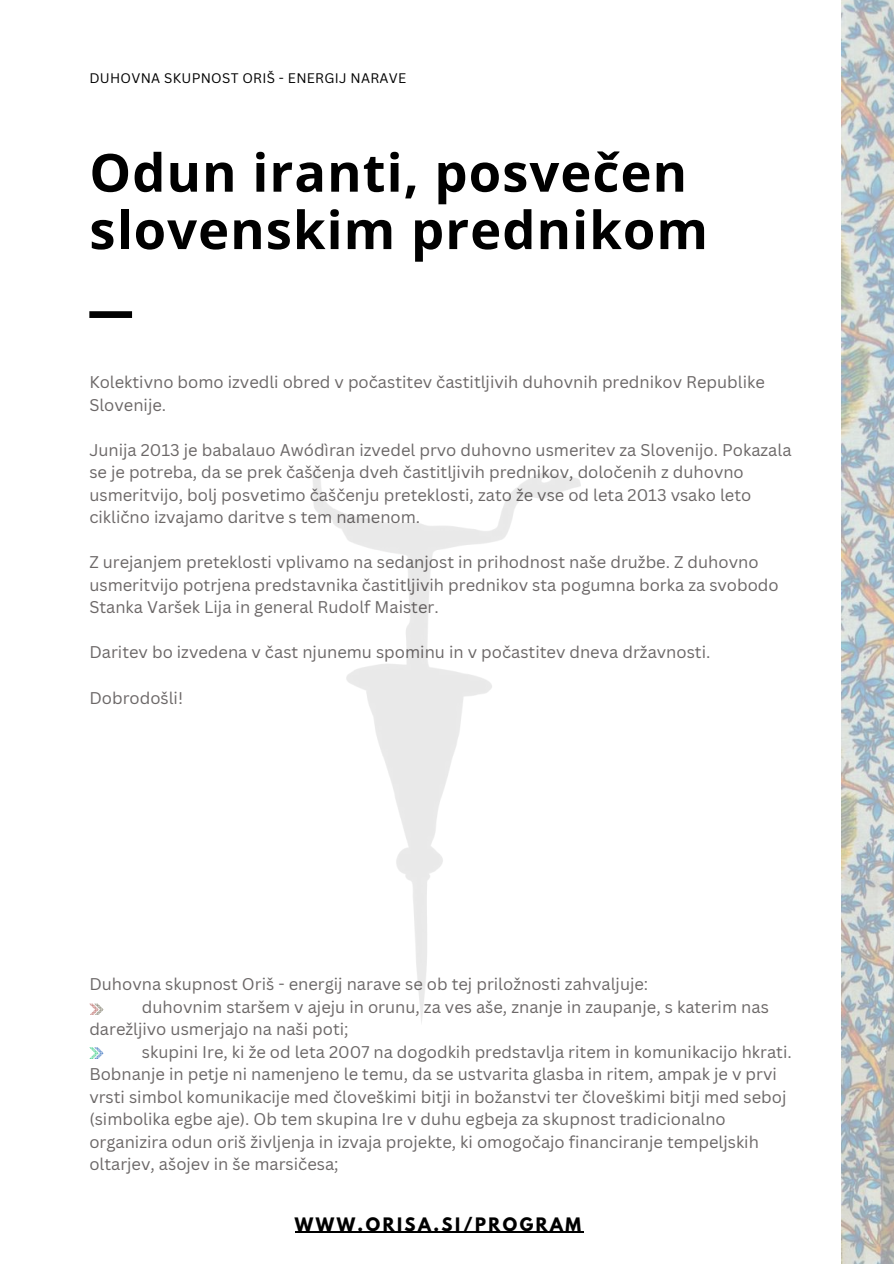
<style>
.page{position:relative;width:894px;height:1264px;background:#fff}
.page>*{position:absolute;margin:0;border:0;box-sizing:border-box;transform-origin:0 0}
.t1{font:700 52.5px/57.3px "Noto Sans";letter-spacing:.02em;color:#000}
.t2{font:16.5px/22.5px "Canva Sans";color:#6b6767}
.t3{font:700 16.5px "League Spartan";letter-spacing:.15em;color:#000}
.t4{font:13.5px "Canva Sans";letter-spacing:.02em;color:#000}
</style>
<div class="page">
<div style="left:89px;top:311px;width:43px;height:7px;background:#000"></div>
<hr style="left:295px;top:1231px;width:288px;height:1px;background:#000">
<img style="left:841px;top:0;width:52px;height:1263px">
<svg style="left:89px;top:1003px;width:15px;height:11px"></svg>
<svg style="left:89px;top:1047px;width:15px;height:11px"></svg>
<p class="t4" style="left:89px;top:68px;width:318px">DUHOVNA SKUPNOST ORIŠ - ENERGIJ NARAVE</p>
<h1 class="t1" style="left:89px;top:143px;width:620px">Odun iranti, posvečen slovenskim prednikom</h1>
<p class="t2" style="left:89px;top:371px;width:676px">Kolektivno bomo izvedli obred v počastitev častitljivih duhovnih prednikov Republike<br>Slovenije.</p>
<p class="t2" style="left:89px;top:438px;width:703px">Junija 2013 je babalauo Awódìran izvedel prvo duhovno usmeritev za Slovenijo. Pokazala se je potreba, da se prek čaščenja dveh častitljivih prednikov, določenih z duhovno usmeritvijo, bolj posvetimo čaščenju preteklosti, zato že vse od leta 2013 vsako leto ciklično izvajamo daritve s tem namenom.</p>
<p class="t2" style="left:89px;top:551px;width:690px">Z urejanjem preteklosti vplivamo na sedanjost in prihodnost naše družbe. Z duhovno usmeritvijo potrjena predstavnika častitljivih prednikov sta pogumna borka za svobodo<br>Stanka Varšek Lija in general Rudolf Maister.</p>
<p class="t2" style="left:89px;top:641px;width:622px">Daritev bo izvedena v čast njunemu spominu in v počastitev dneva državnosti.</p>
<p class="t2" style="left:89px;top:686px;width:95px">Dobrodošli!</p>
<p class="t2" style="left:89px;top:972px;width:560px">Duhovna skupnost Oriš - energij narave se ob tej priložnosti zahvaljuje:</p>
<p class="t2" style="left:142px;top:994px;width:628px">duhovnim staršem v ajeju in orunu, za ves aše, znanje in zaupanje, s katerim nas</p>
<p class="t2" style="left:89px;top:1017px;width:260px">darežljivo usmerjajo na naši poti;</p>
<p class="t2" style="left:142px;top:1039px;width:651px">skupini Ire, ki že od leta 2007 na dogodkih predstavlja ritem in komunikacijo hkrati.</p>
<p class="t2" style="left:89px;top:1062px;width:688px">Bobnanje in petje ni namenjeno le temu, da se ustvarita glasba in ritem, ampak je v prvi</p>
<p class="t2" style="left:89px;top:1084px;width:698px">vrsti simbol komunikacije med človeškimi bitji in božanstvi ter človeškimi bitji med seboj</p>
<p class="t2" style="left:89px;top:1107px;width:637px">(simbolika egbe aje). Ob tem skupina Ire v duhu egbeja za skupnost tradicionalno</p>
<p class="t2" style="left:89px;top:1129px;width:670px">organizira odun oriš življenja in izvaja projekte, ki omogočajo financiranje tempeljskih</p>
<p class="t2" style="left:89px;top:1152px;width:251px">oltarjev, ašojev in še marsičesa;</p>
<p class="t3" style="left:295px;top:1215px;width:287px">WWW.ORISA.SI/PROGRAM</p>
</div>
